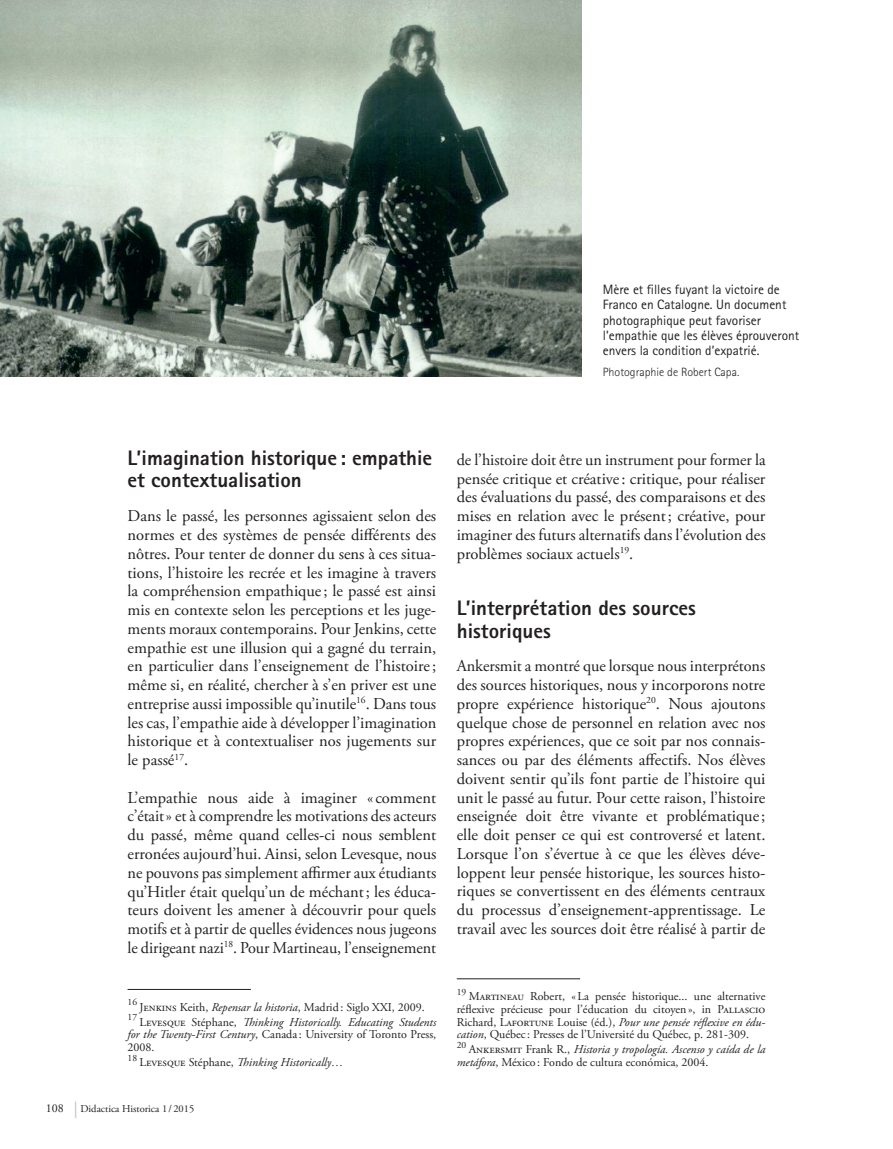
<style>
.page{position:relative;width:893px;height:1149px;background:#fff}
.page>*{position:absolute;margin:0;border:0;box-sizing:border-box;transform-origin:0 0}
.t1{font:800 21px/22.5px "Rotis Sans Serif";color:#231f20}
.t2{font:16.5px/18.8px "Adobe Garamond Pro";color:#231f20;text-align:justify}
.t3{font:13.5px/15.3px "Rotis Sans Serif";color:#231f20}
.t4{font:12px/12.8px "Adobe Garamond Pro";color:#231f20;text-align:justify}
.t5{font:italic 12px/12.8px "Adobe Garamond Pro";color:#231f20;text-align:justify}
.t6{font:300 12px "Rotis Sans Serif";color:#231f20}
.t7{font:10.5px "Adobe Garamond Pro";color:#231f20}
.t8{font:9.6px "Adobe Garamond Pro";color:#231f20}
.s1{font-style:italic}
.s2{font-style:normal}
.s3{font-size:12px}
.s4{font-size:16.5px;color:#bcbdc0}
</style>
<div class="page">
<hr style="left:457px;top:978px;width:123px;height:1px;background:#231f20">
<hr style="left:128px;top:988px;width:123px;height:1px;background:#231f20">
<img style="left:0;top:0;width:582px;height:376px">
<p class="t3" style="left:603px;top:281px;width:198px">Mère et filles fuyant la victoire de Franco en Catalogne. Un document photographique peut favoriser l’empathie que les élèves éprouveront envers la condition d’expatrié.</p>
<p class="t6" style="left:603px;top:365px;width:138px">Photographie de Robert Capa.</p>
<p class="t1" style="left:128px;top:446px;width:306px">L’imagination historique : empathie et contextualisation</p>
<p class="t2" style="left:128px;top:507px;width:310px">Dans le passé, les personnes agissaient selon des normes et des systèmes de pensée différents des nôtres. Pour tenter de donner du sens à ces situa&shy;tions, l’histoire les recrée et les imagine à travers la compréhension empathique; le passé est ainsi mis en contexte selon les perceptions et les juge&shy;ments moraux contemporains. Pour Jenkins, cette empathie est une illusion qui a gagné du terrain, en particulier dans l’enseignement de l’histoire; même si, en réalité, chercher à s’en priver est une entreprise aussi impossible qu’inutile<sup>16</sup>. Dans tous les cas, l’empathie aide à développer l’imagination historique et à contextualiser nos jugements sur le passé<sup>17</sup>.</p>
<p class="t2" style="left:128px;top:788px;width:310px">L’empathie nous aide à imaginer « comment c’était» et à comprendre les motivations des acteurs du passé, même quand celles-ci nous semblent erronées aujourd’hui. Ainsi, selon Levesque, nous ne pouvons pas simplement affirmer aux étudiants qu’Hitler était quelqu’un de méchant; les éduca&shy;teurs doivent les amener à découvrir pour quels motifs et à partir de quelles évidences nous jugeons le dirigeant nazi<sup>18</sup>. Pour Martineau, l’enseignement</p>
<p class="t8" style="left:128px;top:996px;width:11px">16</p>
<p class="t4" style="left:140px;top:1000px;width:287px">Jenkins Keith, <span class="s1">Repensar la historia</span>, Madrid: Siglo XXI, 2009.</p>
<p class="t8" style="left:128px;top:1010px;width:11px">17</p>
<p class="t5" style="left:128px;top:1015px;width:310px;text-indent:12px"><span class="s2">Levesque Stéphane,</span> Thinking Historically. Educating Students for the Twenty-First Century<span class="s2">, Canada : University of Toronto Press, 2008.</span></p>
<p class="t8" style="left:128px;top:1051px;width:11px">18</p>
<p class="t5" style="left:140px;top:1055px;width:205px"><span class="s2">Levesque Stéphane,</span> Thinking Historically…</p>
<p class="t7" style="left:46px;top:1101px;width:150px"><span class="s3">108</span> <span class="s4">|</span> Didactica Historica 1 / 2015</p>
<p class="t2" style="left:457px;top:451px;width:310px">de l’histoire doit être un instrument pour former la pensée critique et créative: critique, pour réaliser des évaluations du passé, des comparaisons et des mises en relation avec le présent; créative, pour imaginer des futurs alternatifs dans l’évolution des problèmes sociaux actuels<sup>19</sup>.</p>
<p class="t1" style="left:457px;top:596px;width:241px">L’interprétation des sources historiques</p>
<p class="t2" style="left:457px;top:657px;width:310px">Ankersmit a montré que lorsque nous interprétons des sources historiques, nous y incorporons notre propre expérience historique<sup>20</sup>. Nous ajoutons quelque chose de personnel en relation avec nos propres expériences, que ce soit par nos connais&shy;sances ou par des éléments affectifs. Nos élèves doivent sentir qu’ils font partie de l’histoire qui unit le passé au futur. Pour cette raison, l’histoire enseignée doit être vivante et problématique; elle doit penser ce qui est controversé et latent.<br>Lorsque l’on s’évertue à ce que les élèves déve&shy;loppent leur pensée historique, les sources histo&shy;riques se convertissent en des éléments centraux du processus d’enseignement-apprentissage. Le travail avec les sources doit être réalisé à partir de</p>
<p class="t8" style="left:457px;top:985px;width:11px">19</p>
<p class="t4" style="left:457px;top:989px;width:310px;text-indent:12px">Martineau Robert, «La pensée historique... une alternative réflexive précieuse pour l’éducation du citoyen», in Pallascio Richard, Lafortune Louise (éd.), <span class="s1">Pour une pensée réflexive en édu&shy;cation</span>, Québec : Presses de l’Université du Québec, p. 281-309.</p>
<p class="t8" style="left:457px;top:1038px;width:11px">20</p>
<p class="t4" style="left:457px;top:1043px;width:310px;text-indent:12px">Ankersmit Frank R., <span class="s1">Historia y tropología. Ascenso y caída de la metáfora</span>, México : Fondo de cultura económica, 2004.</p>
</div>
